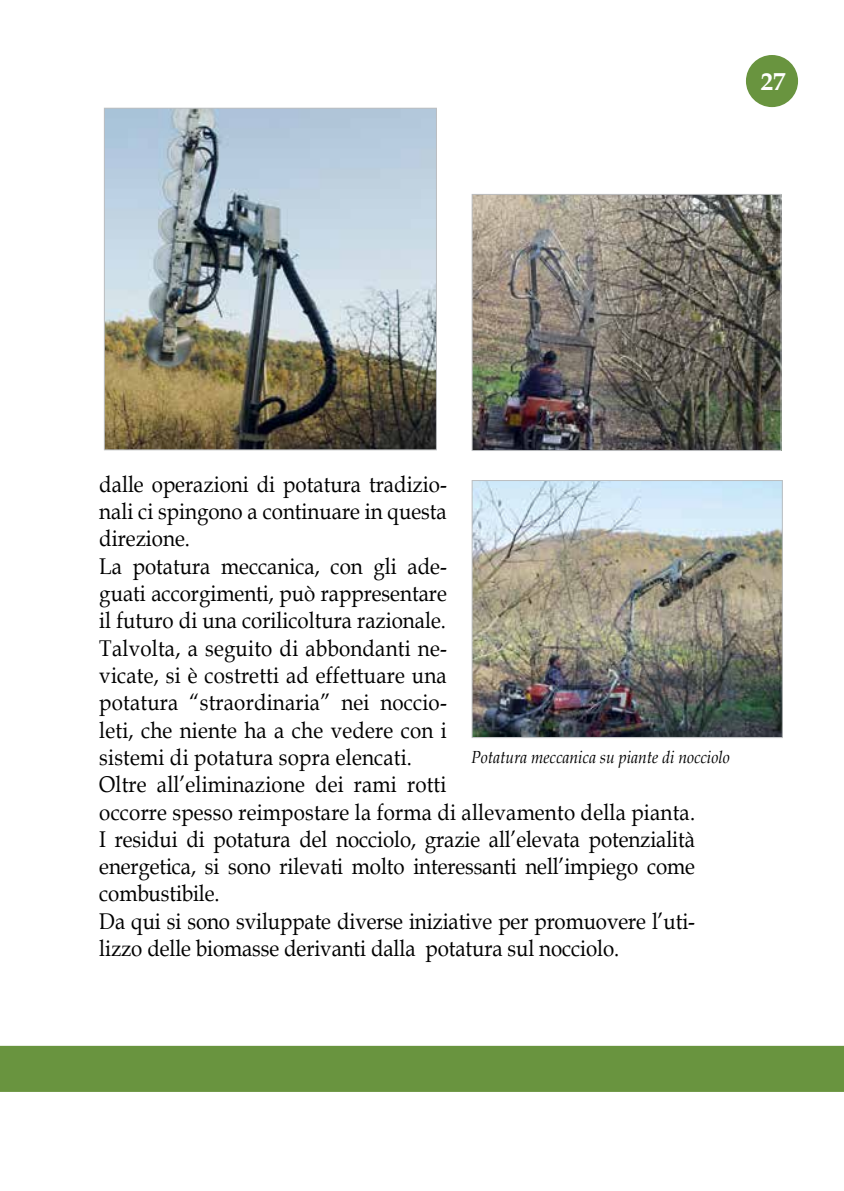
<style>
.page{position:relative;width:844px;height:1191px;background:#fff}
.page>*{position:absolute;margin:0;border:0;box-sizing:border-box;transform-origin:0 0}
.t1{font:700 24.5px "Book Antiqua";color:#fff}
.t2{font:22.75px/27.3px "Book Antiqua";color:#000;scale:.9 1}
.t3{font:italic 17.5px "Book Antiqua";color:#000;scale:.9 1}
</style>
<div class="page">
<div style="left:745px;top:55px;width:52px;height:52px;background:#69943f;border-radius:50%"></div>
<div style="left:0;top:1045px;width:843px;height:47px;background:#69943f"></div>
<img style="left:106px;top:110px;width:329px;height:338px">
<div style="left:104px;top:108px;width:333px;height:342px;border:1px solid #bcbec0"></div>
<img style="left:473px;top:482px;width:307px;height:254px">
<div style="left:471px;top:480px;width:311px;height:258px;border:1px solid #bcbec0"></div>
<img style="left:473px;top:196px;width:306px;height:253px">
<div style="left:471px;top:194px;width:310px;height:257px;border:1px solid #bcbec0"></div>
<p class="t1" style="left:760px;top:65px;width:26px">27</p>
<p class="t2" style="left:99px;top:470px;width:663px">dalle operazioni di potatura tradizio-<br>nali ci spingono a continuare in questa<br>direzione.<br>La potatura meccanica, con gli ade-<br>guati accorgimenti, può rappresentare<br>il futuro di una corilicoltura razionale.<br>Talvolta, a seguito di abbondanti ne-<br>vicate, si è costretti ad effettuare una<br>potatura “straordinaria” nei noccio-<br>leti, che niente ha a che vedere con i<br>sistemi di potatura sopra elencati.<br>Oltre all’eliminazione dei rami rotti<br>occorre spesso reimpostare la forma di allevamento della pianta.<br>I residui di potatura del nocciolo, grazie all’elevata potenzialità energetica, si sono rilevati molto interessanti nell’impiego come combustibile.<br>Da qui si sono sviluppate diverse iniziative per promuovere l’uti&shy;lizzo delle biomasse derivanti dalla potatura sul nocciolo.</p>
<p class="t3" style="left:471px;top:745px;width:288px">Potatura meccanica su piante di nocciolo</p>
</div>
